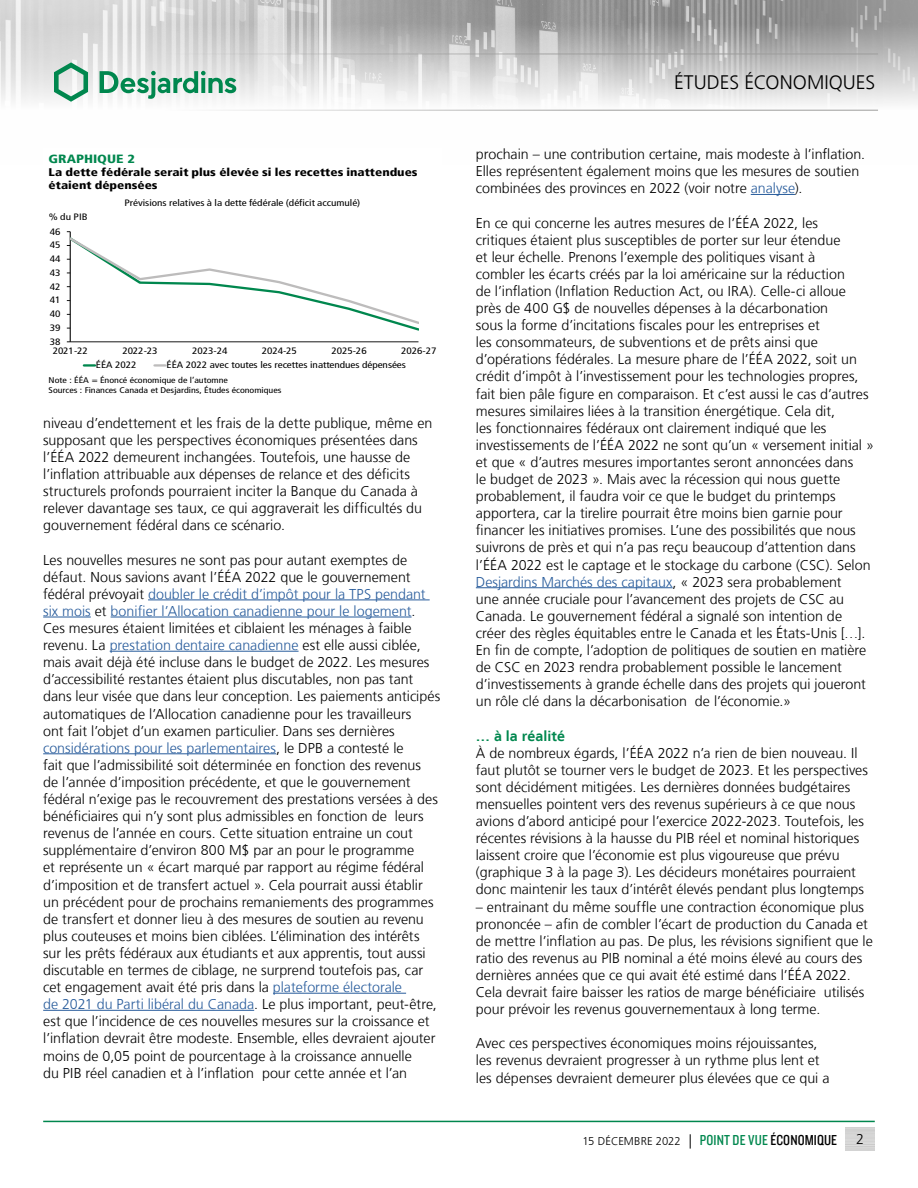
<style>
.page{position:relative;width:918px;height:1188px;background:#fff}
.page>*{position:absolute;margin:0;border:0;box-sizing:border-box;transform-origin:0 0}
.t1{font:300 19.5px "Frutiger LT";color:#000}
.t2{font:300 14.25px/17.1px "Frutiger LT";color:#000}
.t3{font:700 14.25px "Frutiger LT";letter-spacing:.005em;color:#00874e}
.t4{font:900 condensed 12px "Frutiger LT";letter-spacing:-.005em;color:#00874e;scale:1.2 1}
.t5{font:300 11.25px "Frutiger LT";letter-spacing:.005em;color:#000}
.t6{font:900 condensed 11.1px/13.2px "Frutiger LT";color:#000;scale:1.2 1}
.t7{font:condensed 9.3px "Frutiger LT";color:#000;scale:1.2 1}
.t8{font:condensed 8.25px/9.9px "Frutiger LT";letter-spacing:-.005em;color:#000;scale:1.2 1}
.s1{color:#275b9b}
.s2{font-size:14.25px}
.s3{font-family:"Knockout 29 Junior Ltweight";font-weight:400;font-size:15px;color:#00874e}
.s4{font-family:"Knockout 29 Junior Ltweight";font-weight:400;font-size:15px}
</style>
<div class="page">
<img style="left:0;top:0;width:918px;height:110px">
<hr style="left:0;top:54px;width:878px;height:1px;background:#9d9d9c">
<hr style="left:0;top:110px;width:878px;height:1px;background:#9d9d9c">
<svg style="left:54px;top:62px;width:34px;height:40px"></svg>
<svg style="left:100px;top:71px;width:136px;height:28px"></svg>
<hr style="left:43px;top:1121px;width:832px;height:1px;background:#00874e">
<hr style="left:148px;top:600px;width:282px;height:1px;background:#275b9b">
<hr style="left:43px;top:617px;width:48px;height:1px;background:#275b9b">
<hr style="left:111px;top:617px;width:301px;height:1px;background:#275b9b">
<hr style="left:110px;top:651px;width:189px;height:1px;background:#275b9b">
<hr style="left:43px;top:753px;width:233px;height:1px;background:#275b9b">
<hr style="left:273px;top:993px;width:133px;height:1px;background:#275b9b">
<hr style="left:43px;top:1010px;width:211px;height:1px;background:#275b9b">
<hr style="left:751px;top:194px;width:44px;height:1px;background:#275b9b">
<hr style="left:476px;top:587px;width:197px;height:1px;background:#275b9b">
<hr style="left:70px;top:232px;width:1px;height:110px;background:#000">
<hr style="left:70px;top:342px;width:348px;height:1px;background:#000">
<svg style="left:67px;top:231px;width:352px;height:101px"></svg>
<svg style="left:84px;top:364px;width:11px;height:3px"></svg>
<svg style="left:155px;top:364px;width:10px;height:3px"></svg>
<p class="t4" style="left:49px;top:151px;width:74px">GRAPHIQUE 2</p>
<p class="t6" style="left:49px;top:166px;width:309px">La dette fédérale serait plus élevée si les recettes inattendues étaient dépensées</p>
<p class="t7" style="left:49px;top:211px;width:34px">% du PIB</p>
<p class="t7" style="left:50px;top:226px;width:10px">46</p>
<p class="t7" style="left:50px;top:240px;width:10px">45</p>
<p class="t7" style="left:50px;top:253px;width:10px">44</p>
<p class="t7" style="left:50px;top:267px;width:10px">43</p>
<p class="t7" style="left:50px;top:281px;width:10px">42</p>
<p class="t7" style="left:50px;top:295px;width:10px">41</p>
<p class="t7" style="left:50px;top:309px;width:10px">40</p>
<p class="t7" style="left:50px;top:322px;width:10px">39</p>
<p class="t7" style="left:50px;top:336px;width:10px">38</p>
<p class="t7" style="left:124px;top:197px;width:198px">Prévisions relatives à la dette fédérale (déficit accumulé)</p>
<p class="t7" style="left:53px;top:345px;width:31px">2021-22</p>
<p class="t7" style="left:122px;top:345px;width:31px">2022-23</p>
<p class="t7" style="left:192px;top:345px;width:31px">2023-24</p>
<p class="t7" style="left:262px;top:345px;width:31px">2024-25</p>
<p class="t7" style="left:331px;top:345px;width:31px">2025-26</p>
<p class="t7" style="left:401px;top:345px;width:31px">2026-27</p>
<p class="t7" style="left:96px;top:360px;width:35px">ÉÉA 2022</p>
<p class="t7" style="left:167px;top:360px;width:201px">ÉÉA 2022 avec toutes les recettes inattendues dépensées</p>
<p class="t8" style="left:49px;top:375px;width:195px">Note : ÉÉA = Énoncé économique de l’automne<br>Sources : Finances Canada et Desjardins, Études économiques</p>
<p class="t2" style="left:43px;top:415px;width:391px">niveau d’endettement et les frais de la dette publique, même en supposant que les perspectives économiques présentées dans l’ÉÉA 2022 demeurent inchangées. Toutefois, une hausse de l’inflation attribuable aux dépenses de relance et des déficits structurels profonds pourraient inciter la Banque du Canada à relever davantage ses taux, ce qui aggraverait les difficultés du gouvernement fédéral dans ce scénario.</p>
<p class="t2" style="left:43px;top:551px;width:399px">Les nouvelles mesures ne sont pas pour autant exemptes de défaut. Nous savions avant l’ÉÉA 2022 que le gouvernement fédéral prévoyait <span class="s1">doubler le crédit d’impôt pour la TPS pendant six mois</span> et <span class="s1">bonifier l’Allocation canadienne pour le logement</span>.<br>Ces mesures étaient limitées et ciblaient les ménages à faible revenu. La <span class="s1">prestation dentaire canadienne</span> est elle aussi ciblée, mais avait déjà été incluse dans le budget de 2022. Les mesures d’accessibilité restantes étaient plus discutables, non pas tant dans leur visée que dans leur conception. Les paiements anticipés automatiques de l’Allocation canadienne pour les travailleurs<br>ont fait l’objet d’un examen particulier. Dans ses dernières <span class="s1">considérations pour les parlementaires</span>, le DPB a contesté le<br>fait que l’admissibilité soit déterminée en fonction des revenus<br>de l’année d’imposition précédente, et que le gouvernement fédéral n’exige pas le recouvrement des prestations versées à des bénéficiaires qui n’y sont plus admissibles en fonction de leurs revenus de l’année en cours. Cette situation entraine un cout supplémentaire d’environ 800 M$ par an pour le programme<br>et représente un « écart marqué par rapport au régime fédéral d’imposition et de transfert actuel ». Cela pourrait aussi établir un précédent pour de prochains remaniements des programmes de transfert et donner lieu à des mesures de soutien au revenu plus couteuses et moins bien ciblées. L’élimination des intérêts sur les prêts fédéraux aux étudiants et aux apprentis, tout aussi discutable en termes de ciblage, ne surprend toutefois pas, car cet engagement avait été pris dans la <span class="s1">plateforme électorale<br>de 2021 du Parti libéral du Canada</span>. Le plus important, peut-être, est que l’incidence de ces nouvelles mesures sur la croissance et l’inflation devrait être modeste. Ensemble, elles devraient ajouter moins de 0,05 point de pourcentage à la croissance annuelle<br>du PIB réel canadien et à l’inflation pour cette année et l’an</p>
<h1 class="t1" style="left:674px;top:72px;width:203px">ÉTUDES ÉCONOMIQUES</h1>
<p class="t2" style="left:476px;top:146px;width:391px">prochain – une contribution certaine, mais modeste à l’inflation.<br>Elles représentent également moins que les mesures de soutien combinées des provinces en 2022 (voir notre <span class="s1">analyse</span>).</p>
<p class="t2" style="left:476px;top:214px;width:400px">En ce qui concerne les autres mesures de l’ÉÉA 2022, les<br>critiques étaient plus susceptibles de porter sur leur étendue<br>et leur échelle. Prenons l’exemple des politiques visant à<br>combler les écarts créés par la loi américaine sur la réduction<br>de l’inflation (Inflation Reduction Act, ou IRA). Celle-ci alloue près de 400 G$ de nouvelles dépenses à la décarbonation<br>sous la forme d’incitations fiscales pour les entreprises et<br>les consommateurs, de subventions et de prêts ainsi que d’opérations fédérales. La mesure phare de l’ÉÉA 2022, soit un crédit d’impôt à l’investissement pour les technologies propres, fait bien pâle figure en comparaison. Et c’est aussi le cas d’autres mesures similaires liées à la transition énergétique. Cela dit,<br>les fonctionnaires fédéraux ont clairement indiqué que les investissements de l’ÉÉA 2022 ne sont qu’un « versement initial » et que « d’autres mesures importantes seront annoncées dans<br>le budget de 2023 ». Mais avec la récession qui nous guette probablement, il faudra voir ce que le budget du printemps apportera, car la tirelire pourrait être moins bien garnie pour financer les initiatives promises. L’une des possibilités que nous suivrons de près et qui n’a pas reçu beaucoup d’attention dans l’ÉÉA 2022 est le captage et le stockage du carbone (CSC). Selon <span class="s1">Desjardins Marchés des capitaux</span>, « 2023 sera probablement<br>une année cruciale pour l’avancement des projets de CSC au Canada. Le gouvernement fédéral a signalé son intention de créer des règles équitables entre le Canada et les États-Unis […].<br>En fin de compte, l’adoption de politiques de soutien en matière de CSC en 2023 rendra probablement possible le lancement d’investissements à grande échelle dans des projets qui joueront un rôle clé dans la décarbonisation de l’économie.»</p>
<p class="t3" style="left:476px;top:727px;width:91px">… à la réalité</p>
<p class="t2" style="left:476px;top:744px;width:394px">À de nombreux égards, l’ÉÉA 2022 n’a rien de bien nouveau. Il faut plutôt se tourner vers le budget de 2023. Et les perspectives sont décidément mitigées. Les dernières données budgétaires mensuelles pointent vers des revenus supérieurs à ce que nous avions d’abord anticipé pour l’exercice 2022-2023. Toutefois, les récentes révisions à la hausse du PIB réel et nominal historiques laissent croire que l’économie est plus vigoureuse que prévu (graphique 3 à la page 3). Les décideurs monétaires pourraient donc maintenir les taux d’intérêt élevés pendant plus longtemps</p>
<p class="t2" style="left:476px;top:898px;width:398px">– entrainant du même souffle une contraction économique plus prononcée – afin de combler l’écart de production du Canada et de mettre l’inflation au pas. De plus, les révisions signifient que le ratio des revenus au PIB nominal a été moins élevé au cours des dernières années que ce qui avait été estimé dans l’ÉÉA 2022.<br>Cela devrait faire baisser les ratios de marge bénéficiaire utilisés pour prévoir les revenus gouvernementaux à long terme.</p>
<p class="t2" style="left:476px;top:1035px;width:355px">Avec ces perspectives économiques moins réjouissantes, les revenus devraient progresser à un rythme plus lent et les dépenses devraient demeurer plus élevées que ce qui a</p>
<p class="t5" style="left:583px;top:1135px;width:256px">15 DÉCEMBRE 2022 <span class="s2">|</span> <span class="s3">POINT DE VUE</span> <span class="s4">ÉCONOMIQUE</span></p>
<p class="t2" style="left:856px;top:1131px;width:9px">2</p>
</div>
